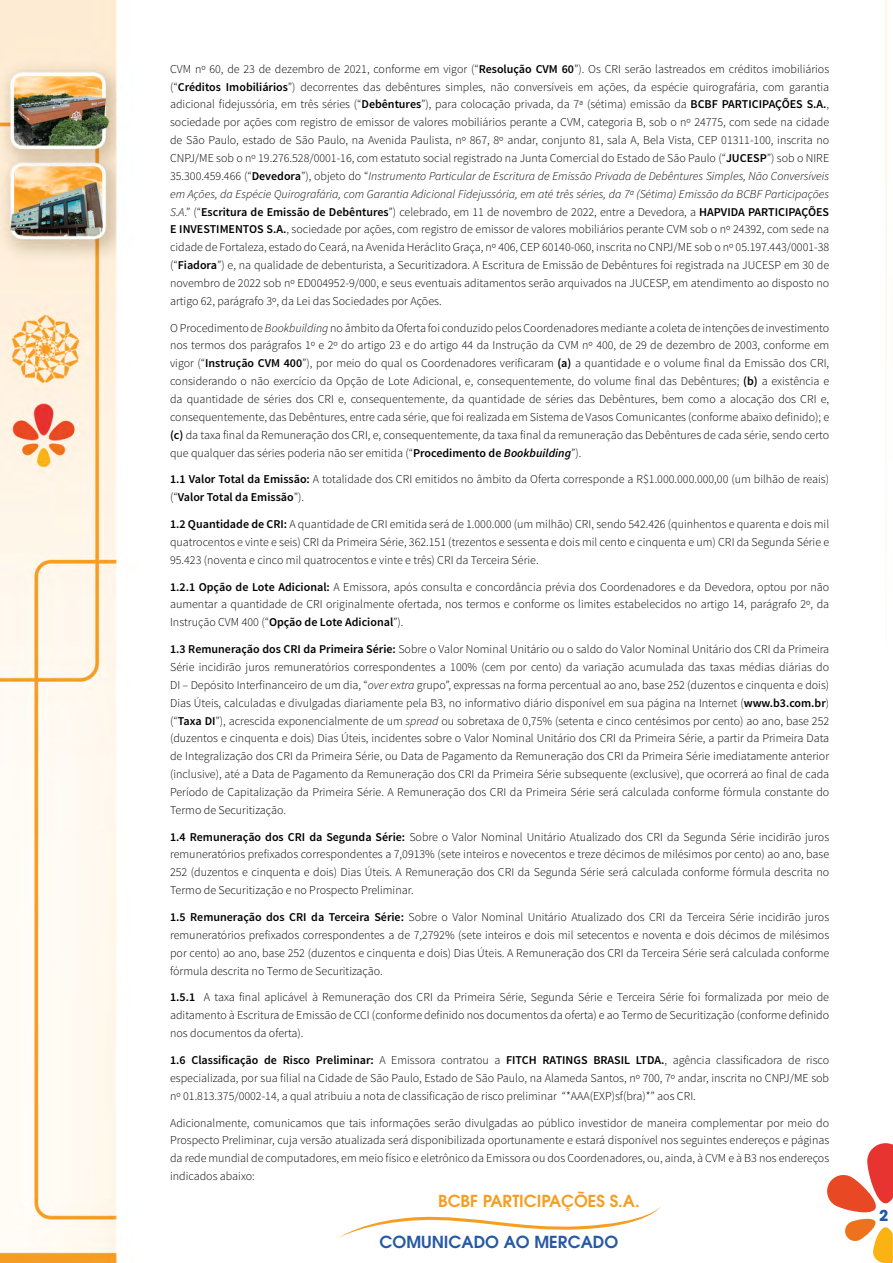
<style>
.page{position:relative;width:893px;height:1263px;background:#fff}
.page>*{position:absolute;margin:0;border:0;box-sizing:border-box;transform-origin:0 0}
.t1{font:600 16.5px "ITC Avant Garde Pro";color:#f59e24}
.t2{font:600 16.5px "ITC Avant Garde Pro";color:#2659a5}
.t3{font:700 15px "ITC Avant Garde Pro";color:#2659a5}
.t4{font:300 12px/17.9px "Source Sans Pro";color:#000;text-align:justify}
.s1{font-weight:600}
.s2{font-style:italic}
.s3{font-weight:600;font-style:italic}
</style>
<div class="page">
<img style="left:0;top:0;width:887px;height:1263px">
<svg style="left:338px;top:1206px;width:323px;height:32px"></svg>
<svg style="left:825px;top:1143px;width:68px;height:120px"></svg>
<p class="t4" style="left:170px;top:60px;width:661px">CVM nº 60, de 23 de dezembro de 2021, conforme em vigor (“<span class="s1">Resolução CVM 60</span>”). Os CRI serão lastreados em créditos imobiliários (“<span class="s1">Créditos Imobiliários</span>”) decorrentes das debêntures simples, não conversíveis em ações, da espécie quirografária, com garantia adicional fidejussória, em três séries (“<span class="s1">Debêntures</span>”), para colocação privada, da 7ª (sétima) emissão da <span class="s1">BCBF PARTICIPAÇÕES S.A.</span>, sociedade por ações com registro de emissor de valores mobiliários perante a CVM, categoria B, sob o nº 24775, com sede na cidade de São Paulo, estado de São Paulo, na Avenida Paulista, nº 867, 8º andar, conjunto 81, sala A, Bela Vista, CEP 01311-100, inscrita no CNPJ/ME sob o nº 19.276.528/0001-16, com estatuto social registrado na Junta Comercial do Estado de São Paulo (“<span class="s1">JUCESP</span>”) sob o NIRE</p>
<p class="t4" style="left:170px;top:167px;width:661px">35.300.459.466 (“<span class="s1">Devedora</span>”), objeto do “<span class="s2">Instrumento Particular de Escritura de Emissão Privada de Debêntures Simples, Não Conversíveis em Ações, da Espécie Quirografária, com Garantia Adicional Fidejussória, em até três séries, da 7ª (Sétima) Emissão da BCBF Participações S.A</span>.” (“<span class="s1">Escritura de Emissão de Debêntures</span>”) celebrado, em 11 de novembro de 2022, entre a Devedora, a <span class="s1">HAPVIDA PARTICIPAÇÕES E INVESTIMENTOS S.A.</span>, sociedade por ações, com registro de emissor de valores mobiliários perante CVM sob o nº 24392, com sede na cidade de Fortaleza, estado do Ceará, na Avenida Heráclito Graça, nº 406, CEP 60140-060, inscrita no CNPJ/ME sob o nº 05.197.443/0001-38 (“<span class="s1">Fiadora</span>”) e, na qualidade de debenturista, a Securitizadora. A Escritura de Emissão de Debêntures foi registrada na JUCESP em 30 de novembro de 2022 sob nº ED004952-9/000, e seus eventuais aditamentos serão arquivados na JUCESP, em atendimento ao disposto no artigo 62, parágrafo 3º, da Lei das Sociedades por Ações.</p>
<p class="t4" style="left:170px;top:319px;width:661px">O Procedimento de <span class="s2">Bookbuilding</span> no âmbito da Oferta foi conduzido pelos Coordenadores mediante a coleta de intenções de investimento nos termos dos parágrafos 1º e 2º do artigo 23 e do artigo 44 da Instrução da CVM nº 400, de 29 de dezembro de 2003, conforme em vigor (“<span class="s1">Instrução CVM 400</span>”), por meio do qual os Coordenadores verificaram <span class="s1">(a)</span> a quantidade e o volume final da Emissão dos CRI, considerando o não exercício da Opção de Lote Adicional, e, consequentemente, do volume final das Debêntures; <span class="s1">(b)</span> a existência e da quantidade de séries dos CRI e, consequentemente, da quantidade de séries das Debêntures, bem como a alocação dos CRI e, consequentemente, das Debêntures, entre cada série, que foi realizada em Sistema de Vasos Comunicantes (conforme abaixo definido); e</p>
<p class="t4" style="left:170px;top:426px;width:661px"><span class="s1">(c)</span> da taxa final da Remuneração dos CRI, e, consequentemente, da taxa final da remuneração das Debêntures de cada série, sendo certo que qualquer das séries poderia não ser emitida (“<span class="s1">Procedimento de</span> <span class="s3">Bookbuilding</span>”).</p>
<p class="t4" style="left:170px;top:471px;width:661px"><span class="s1">1.1 Valor Total da Emissão:</span> A totalidade dos CRI emitidos no âmbito da Oferta corresponde a R$1.000.000.000,00 (um bilhão de reais) (“<span class="s1">Valor Total da Emissão</span>”).</p>
<p class="t4" style="left:170px;top:515px;width:661px"><span class="s1">1.2 Quantidade de CRI:</span> A quantidade de CRI emitida será de 1.000.000 (um milhão) CRI, sendo 542.426 (quinhentos e quarenta e dois mil quatrocentos e vinte e seis) CRI da Primeira Série, 362.151 (trezentos e sessenta e dois mil cento e cinquenta e um) CRI da Segunda Série e</p>
<h6 class="t4" style="left:170px;top:551px;width:370px">95.423 (noventa e cinco mil quatrocentos e vinte e três) CRI da Terceira Série.</h6>
<p class="t4" style="left:170px;top:578px;width:661px"><span class="s1">1.2.1 Opção de Lote Adicional:</span> A Emissora, após consulta e concordância prévia dos Coordenadores e da Devedora, optou por não aumentar a quantidade de CRI originalmente ofertada, nos termos e conforme os limites estabelecidos no artigo 14, parágrafo 2º, da Instrução CVM 400 (“<span class="s1">Opção de Lote Adicional</span>”).</p>
<p class="t4" style="left:170px;top:640px;width:661px"><span class="s1">1.3 Remuneração dos CRI da Primeira Série:</span> Sobre o Valor Nominal Unitário ou o saldo do Valor Nominal Unitário dos CRI da Primeira Série incidirão juros remuneratórios correspondentes a 100% (cem por cento) da variação acumulada das taxas médias diárias do DI – Depósito Interfinanceiro de um dia, “<span class="s2">over extra</span> grupo”, expressas na forma percentual ao ano, base 252 (duzentos e cinquenta e dois)<br>Dias Úteis, calculadas e divulgadas diariamente pela B3, no informativo diário disponível em sua página na Internet (<span class="s1">www.b3.com.br</span>) (“<span class="s1">Taxa DI</span>”), acrescida exponencialmente de um <span class="s2">spread</span> ou sobretaxa de 0,75% (setenta e cinco centésimos por cento) ao ano, base 252 (duzentos e cinquenta e dois) Dias Úteis, incidentes sobre o Valor Nominal Unitário dos CRI da Primeira Série, a partir da Primeira Data de Integralização dos CRI da Primeira Série, ou Data de Pagamento da Remuneração dos CRI da Primeira Série imediatamente anterior (inclusive), até a Data de Pagamento da Remuneração dos CRI da Primeira Série subsequente (exclusive), que ocorrerá ao final de cada Período de Capitalização da Primeira Série. A Remuneração dos CRI da Primeira Série será calculada conforme fórmula constante do Termo de Securitização.</p>
<p class="t4" style="left:170px;top:828px;width:661px"><span class="s1">1.4 Remuneração dos CRI da Segunda Série:</span> Sobre o Valor Nominal Unitário Atualizado dos CRI da Segunda Série incidirão juros remuneratórios prefixados correspondentes a 7,0913% (sete inteiros e novecentos e treze décimos de milésimos por cento) ao ano, base 252 (duzentos e cinquenta e dois) Dias Úteis. A Remuneração dos CRI da Segunda Série será calculada conforme fórmula descrita no Termo de Securitização e no Prospecto Preliminar.</p>
<p class="t4" style="left:170px;top:908px;width:661px"><span class="s1">1.5 Remuneração dos CRI da Terceira Série:</span> Sobre o Valor Nominal Unitário Atualizado dos CRI da Terceira Série incidirão juros remuneratórios prefixados correspondentes a de 7,2792% (sete inteiros e dois mil setecentos e noventa e dois décimos de milésimos por cento) ao ano, base 252 (duzentos e cinquenta e dois) Dias Úteis. A Remuneração dos CRI da Terceira Série será calculada conforme fórmula descrita no Termo de Securitização.</p>
<p class="t4" style="left:170px;top:988px;width:661px"><span class="s1">1.5.1</span> A taxa final aplicável à Remuneração dos CRI da Primeira Série, Segunda Série e Terceira Série foi formalizada por meio de aditamento à Escritura de Emissão de CCI (conforme definido nos documentos da oferta) e ao Termo de Securitização (conforme definido nos documentos da oferta).</p>
<p class="t4" style="left:170px;top:1051px;width:661px"><span class="s1">1.6 Classificação de Risco Preliminar:</span> A Emissora contratou a <span class="s1">FITCH RATINGS BRASIL LTDA.</span>, agência classificadora de risco especializada, por sua filial na Cidade de São Paulo, Estado de São Paulo, na Alameda Santos, nº 700, 7º andar, inscrita no CNPJ/ME sob nº 01.813.375/0002-14, a qual atribuiu a nota de classificação de risco preliminar “*AAA(EXP)sf(bra)*” aos CRI.</p>
<p class="t4" style="left:170px;top:1114px;width:661px">Adicionalmente, comunicamos que tais informações serão divulgadas ao público investidor de maneira complementar por meio do Prospecto Preliminar, cuja versão atualizada será disponibilizada oportunamente e estará disponível nos seguintes endereços e páginas da rede mundial de computadores, em meio físico e eletrônico da Emissora ou dos Coordenadores, ou, ainda, à CVM e à B3 nos endereços indicados abaixo:</p>
<h1 class="t1" style="left:438px;top:1190px;width:203px">BCBF PARTICIPAÇÕES S.A.</h1>
<h1 class="t2" style="left:380px;top:1231px;width:240px">COMUNICADO AO MERCADO</h1>
<p class="t3" style="left:879px;top:1205px;width:11px">2</p>
</div>
